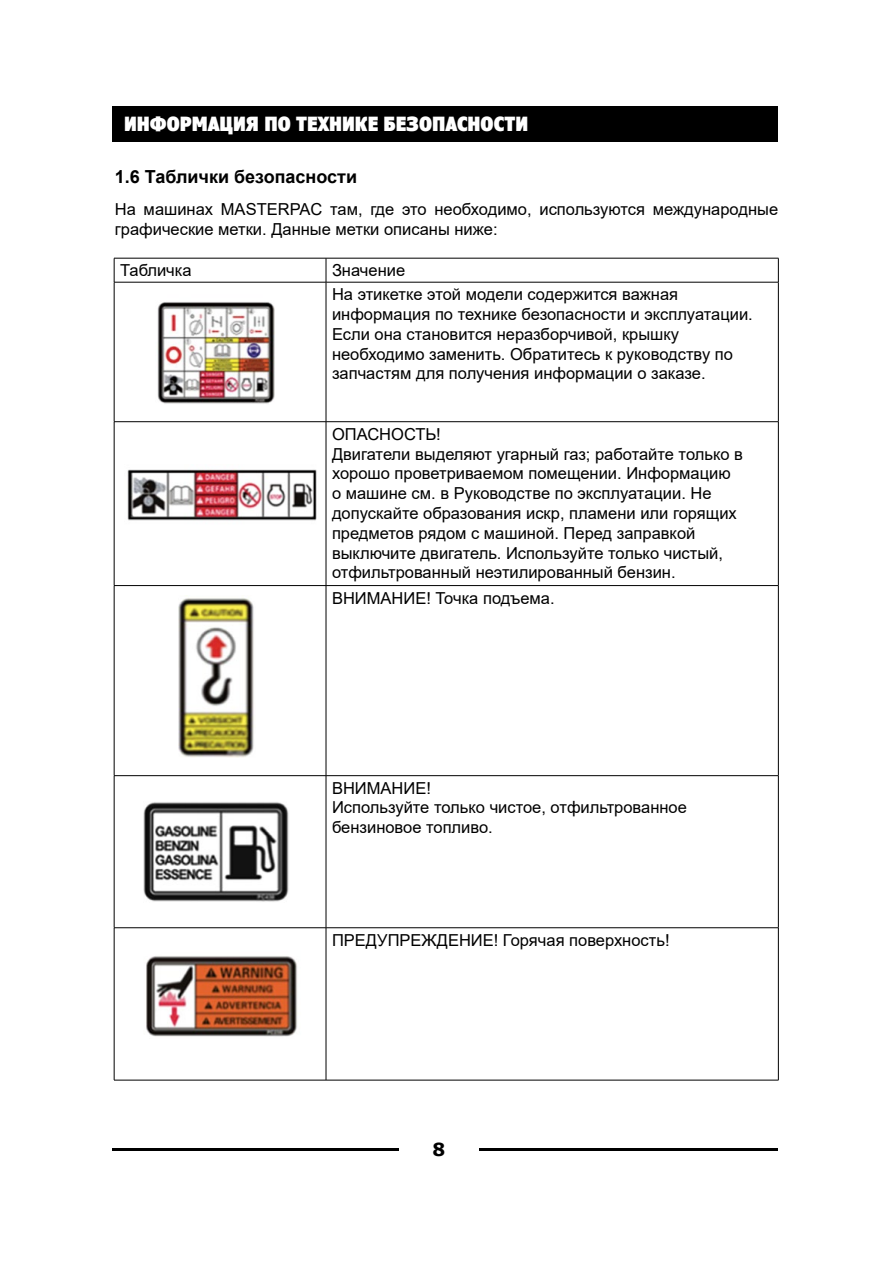
<style>
.page{position:relative;width:893px;height:1263px;background:#fff}
.page>*{position:absolute;margin:0;border:0;box-sizing:border-box;transform-origin:0 0}
.t1{font:900 condensed 19.5px "Verdana Pro";color:#fff}
.t2{font:700 18px "Arial";color:#000}
.t3{font:700 18px "Verdana";color:#000}
.t4{font:16.5px/19.8px "Arial";color:#000}
</style>
<div class="page">
<div style="left:112px;top:106px;width:665px;height:36px;background:#000"></div>
<hr style="left:112px;top:1148px;width:287px;height:2px;background:#000">
<hr style="left:479px;top:1148px;width:298px;height:2px;background:#000">
<hr style="left:114px;top:258px;width:212px;height:1px;background:#000">
<svg style="left:114px;top:258px;width:1px;height:24px"></svg>
<hr style="left:326px;top:258px;width:452px;height:1px;background:#000">
<svg style="left:326px;top:258px;width:1px;height:24px"></svg>
<svg style="left:778px;top:258px;width:1px;height:24px"></svg>
<hr style="left:114px;top:282px;width:212px;height:1px;background:#000">
<hr style="left:114px;top:282px;width:1px;height:139px;background:#000">
<hr style="left:326px;top:282px;width:452px;height:1px;background:#000">
<hr style="left:326px;top:282px;width:1px;height:139px;background:#000">
<hr style="left:778px;top:282px;width:1px;height:139px;background:#000">
<hr style="left:114px;top:421px;width:212px;height:1px;background:#000">
<hr style="left:114px;top:422px;width:1px;height:163px;background:#000">
<hr style="left:326px;top:421px;width:452px;height:1px;background:#000">
<hr style="left:326px;top:422px;width:1px;height:163px;background:#000">
<hr style="left:778px;top:422px;width:1px;height:163px;background:#000">
<hr style="left:114px;top:585px;width:212px;height:1px;background:#000">
<hr style="left:114px;top:586px;width:1px;height:189px;background:#000">
<hr style="left:326px;top:585px;width:452px;height:1px;background:#000">
<hr style="left:326px;top:586px;width:1px;height:189px;background:#000">
<hr style="left:778px;top:586px;width:1px;height:189px;background:#000">
<hr style="left:114px;top:775px;width:212px;height:1px;background:#000">
<hr style="left:114px;top:776px;width:1px;height:151px;background:#000">
<hr style="left:326px;top:775px;width:452px;height:1px;background:#000">
<hr style="left:326px;top:776px;width:1px;height:151px;background:#000">
<hr style="left:778px;top:776px;width:1px;height:151px;background:#000">
<hr style="left:114px;top:927px;width:212px;height:1px;background:#000">
<hr style="left:114px;top:928px;width:1px;height:152px;background:#000">
<hr style="left:326px;top:927px;width:452px;height:1px;background:#000">
<hr style="left:326px;top:928px;width:1px;height:152px;background:#000">
<hr style="left:778px;top:928px;width:1px;height:152px;background:#000">
<hr style="left:114px;top:1080px;width:212px;height:1px;background:#000">
<hr style="left:326px;top:1080px;width:452px;height:1px;background:#000">
<img style="left:157px;top:302px;width:118px;height:102px">
<img style="left:127px;top:469px;width:190px;height:52px">
<img style="left:179px;top:595px;width:75px;height:163px">
<img style="left:144px;top:802px;width:145px;height:100px">
<img style="left:146px;top:956px;width:152px;height:81px">
<p class="t1" style="left:124px;top:110px;width:406px">ИНФОРМАЦИЯ ПО ТЕХНИКЕ БЕЗОПАСНОСТИ</p>
<p class="t2" style="left:115px;top:164px;width:244px">1.6 Таблички безопасности</p>
<p class="t4" style="left:115px;top:199px;width:665px;line-height:20.2px">На машинах MASTERPAC там, где это необходимо, используются международные графические метки. Данные метки описаны ниже:</p>
<p class="t4" style="left:120px;top:260px;width:73px">Табличка</p>
<p class="t4" style="left:332px;top:258px;width:348px;line-height:24px">Значение<br>На этикетке этой модели содержится важная</p>
<p class="t4" style="left:332px;top:304px;width:422px">информация по технике безопасности и эксплуатации.<br>Если она становится неразборчивой, крышку необходимо заменить. Обратитесь к руководству по запчастям для получения информации о заказе.</p>
<p class="t4" style="left:332px;top:424px;width:412px">ОПАСНОСТЬ!<br>Двигатели выделяют угарный газ; работайте только в хорошо проветриваемом помещении. Информацию о машине см. в Руководстве по эксплуатации. Не допускайте образования искр, пламени или горящих предметов рядом с машиной. Перед заправкой выключите двигатель. Используйте только чистый, отфильтрованный неэтилированный бензин.</p>
<p class="t4" style="left:332px;top:588px;width:224px">ВНИМАНИЕ! Точка подъема.</p>
<p class="t4" style="left:332px;top:778px;width:356px">ВНИМАНИЕ!<br>Используйте только чистое, отфильтрованное бензиновое топливо.</p>
<p class="t4" style="left:332px;top:930px;width:339px">ПРЕДУПРЕЖДЕНИЕ! Горячая поверхность!</p>
<p class="t3" style="left:432px;top:1137px;width:14px">8</p>
</div>
